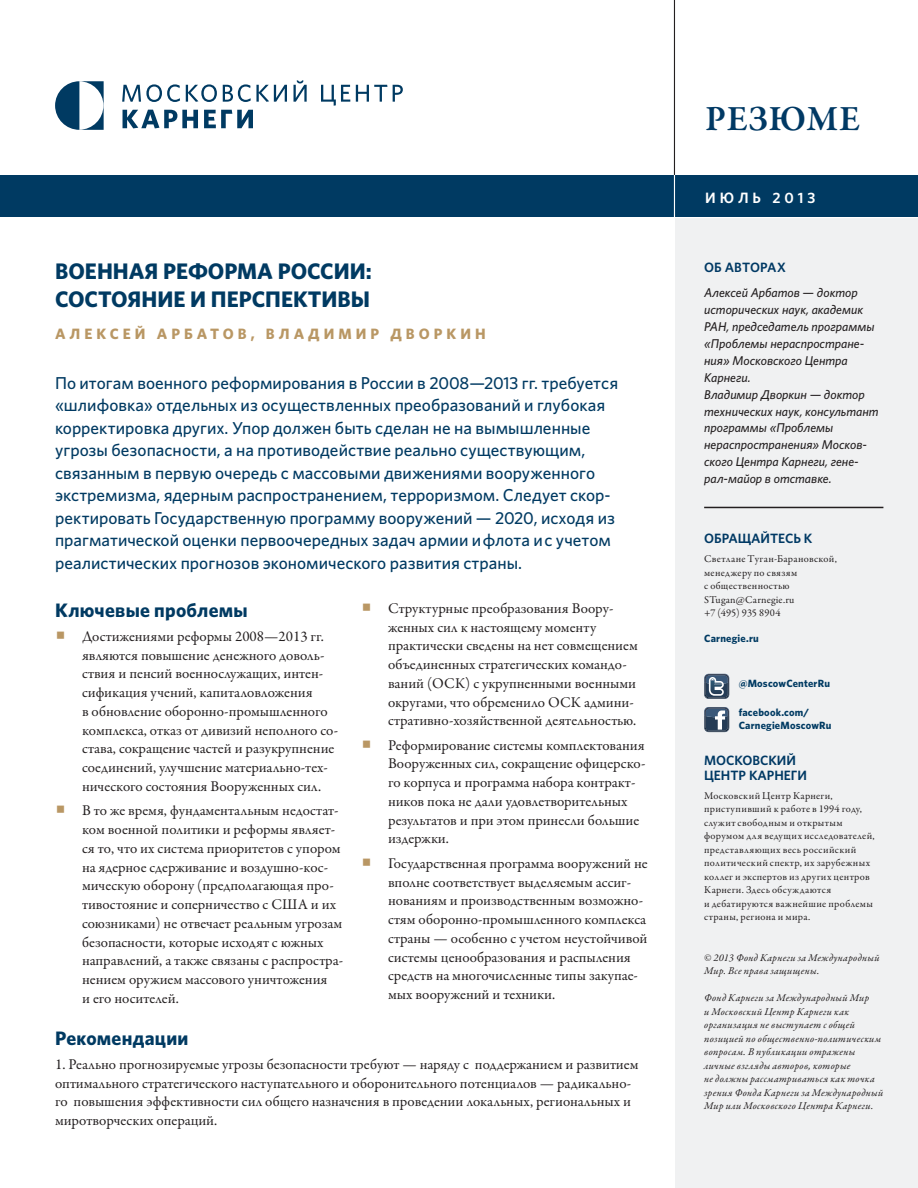
<style>
.page{position:relative;width:918px;height:1188px;background:#fff}
.page>*{position:absolute;margin:0;border:0;box-sizing:border-box;transform-origin:0 0}
.t1{font:600 36px "Garamond Premr Pro";letter-spacing:.02em;color:#003964}
._00_Main_Title{font:700 22.5px/27.3px "Whitney";color:#003a62}
._00_Sublitle{font:700 19.5px "Whitney";letter-spacing:.015em;color:#003a62}
._00_Intro_Paragraph{font:500 17.25px/22.5px "Whitney";color:#003a62}
._01_Body_Text{font:15px/18.8px "Garamond Premr Pro";color:#231f20}
._00_Author_Name{font:700 15px "Whitney";letter-spacing:.27em;color:#b99764}
._00_Date{font:600 15px "Whitney";letter-spacing:.27em;color:#fff}
._03_Copyright_Heads{font:600 13.5px/15px "Whitney";color:#003964}
._02_About_Author_Nam{font:600 13.5px "Whitney";letter-spacing:.005em;color:#003964}
._02_About_Author_Tex{font:italic 500 12.75px/16.8px "Whitney";color:#231f20}
._03_Copyright_Text{font:10.5px/13.5px "Garamond Premr Pro";letter-spacing:.035em;color:#231f20}
._03_Copyright_Text-2{font:italic 10.5px/13.5px "Garamond Premr Pro";letter-spacing:.03em;color:#231f20}
._04_URLs_FB_etc{font:700 10.5px/12.6px "Whitney";letter-spacing:.02em;color:#003a62}
._03_Copyright_Text-3{font:10.5px "Garamond Premr Pro";letter-spacing:.015em;color:#231f20}
</style>
<div class="page">
<div style="left:675px;top:212px;width:243px;height:976px;background:#f0f1f2"></div>
<div style="left:0;top:176px;width:918px;height:41px;background:#003a62"></div>
<hr style="left:674px;top:0;width:1px;height:252px;background:#fff">
<hr style="left:674px;top:0;width:1px;height:175px;background:#231f20">
<hr style="left:704px;top:507px;width:179px;height:1px;background:#231f20">
<hr style="left:0;top:217px;width:918px;height:1px;background:#fff">
<svg style="left:55px;top:81px;width:49px;height:49px"></svg>
<svg style="left:122px;top:84px;width:58px;height:18px"></svg>
<svg style="left:186px;top:84px;width:31px;height:18px"></svg>
<svg style="left:223px;top:84px;width:64px;height:18px"></svg>
<svg style="left:294px;top:80px;width:13px;height:22px"></svg>
<svg style="left:321px;top:85px;width:29px;height:21px"></svg>
<svg style="left:356px;top:85px;width:31px;height:17px"></svg>
<svg style="left:393px;top:85px;width:10px;height:17px"></svg>
<svg style="left:123px;top:110px;width:75px;height:18px"></svg>
<svg style="left:204px;top:110px;width:49px;height:18px"></svg>
<svg style="left:704px;top:674px;width:25px;height:25px"></svg>
<svg style="left:704px;top:707px;width:25px;height:25px"></svg>
<p class="_00_Main_Title" style="left:55px;top:257px;width:318px">ВОЕННАЯ РЕФОРМА РОССИИ:<br>СОСТОЯНИЕ И ПЕРСПЕКТИВЫ</p>
<p class="_00_Author_Name" style="left:55px;top:324px;width:92px">АЛЕКСЕЙ</p>
<p class="_00_Intro_Paragraph" style="left:55px;top:371px;width:565px">По итогам военного реформирования в России в 2008—2013 гг. требуется «шлифовка» отдельных из осуществленных преобразований и глубокая корректировка других. Упор должен быть сделан не на вымышленные угрозы безопасности а, на противодействие реально существующим, связанным в первую очередь с массовыми движениями вооруженного</p>
<p class="_00_Intro_Paragraph" style="left:55px;top:506px;width:562px">ректировать Государственную программу вооружений — 2020, исходя из</p>
<p class="_00_Author_Name" style="left:157px;top:324px;width:99px">АРБАТОВ,</p>
<p class="_00_Author_Name" style="left:390px;top:324px;width:97px">ДВОРКИН</p>
<p class="_00_Author_Name" style="left:266px;top:324px;width:115px">ВЛАДИМИР</p>
<p class="_00_Intro_Paragraph" style="left:55px;top:484px;width:557px">экстремизма, ядерным распространением, терроризмом. Следует скор-</p>
<p class="_00_Intro_Paragraph" style="left:55px;top:529px;width:557px">прагматической оценки первоочередных задач армии ифлота си учетом реалистических прогнозов экономического развития страны.</p>
<p class="_00_Sublitle" style="left:55px;top:597px;width:194px">Ключевые проблемы</p>
<p class="_01_Body_Text" style="left:82px;top:627px;width:243px">Достижениями реформы 2008—2013 гг.</p>
<p class="_01_Body_Text" style="left:82px;top:646px;width:244px">являются повышение денежного доволь-</p>
<p class="_01_Body_Text" style="left:82px;top:665px;width:243px">ствия и пенсий военнослужащих, интен-</p>
<p class="_01_Body_Text" style="left:82px;top:683px;width:232px">сификация учений, капиталовложения</p>
<p class="_01_Body_Text" style="left:82px;top:702px;width:247px">в обновление оборонно-промышленного</p>
<p class="_01_Body_Text" style="left:82px;top:740px;width:254px">става, сокращение частей и разукрупнение</p>
<p class="_01_Body_Text" style="left:82px;top:721px;width:258px">комплекса, отказ от дивизий неполного со-</p>
<p class="_01_Body_Text" style="left:82px;top:758px;width:247px">соединений, улучшение материально-тех-</p>
<p class="_01_Body_Text" style="left:82px;top:777px;width:241px">нического состояния Вооруженных сил.</p>
<p class="_01_Body_Text" style="left:82px;top:802px;width:258px">В то же время, фундаментальным недостат-</p>
<p class="_01_Body_Text" style="left:82px;top:820px;width:255px">ком военной политики и реформы являет-</p>
<p class="_01_Body_Text" style="left:82px;top:839px;width:260px">ся то, что их система приоритетов с упором</p>
<p class="_01_Body_Text" style="left:82px;top:858px;width:247px">на ядерное сдерживание и воздушно-кос-</p>
<p class="_01_Body_Text" style="left:82px;top:877px;width:253px">мическую оборону (предполагающая про-</p>
<p class="_01_Body_Text" style="left:82px;top:895px;width:256px">тивостояние и соперничество с США и их</p>
<p class="_01_Body_Text" style="left:82px;top:914px;width:262px">союзниками) не отвечает реальным угрозам безопасности, которые исходят с южных</p>
<p class="_01_Body_Text" style="left:82px;top:970px;width:247px">нением оружием массового уничтожения</p>
<p class="_01_Body_Text" style="left:82px;top:952px;width:263px">направлений а, также связаны с распростра-</p>
<p class="_01_Body_Text" style="left:82px;top:989px;width:98px">и его носителей.</p>
<p class="_01_Body_Text" style="left:388px;top:599px;width:227px">Структурные преобразования Воору-</p>
<p class="_01_Body_Text" style="left:388px;top:637px;width:251px">практически сведены на нет совмещением</p>
<p class="_01_Body_Text" style="left:388px;top:674px;width:250px">ваний (ОСК с) укрупненными военными</p>
<p class="_01_Body_Text" style="left:388px;top:618px;width:210px">женных сил к настоящему моменту</p>
<p class="_01_Body_Text" style="left:388px;top:655px;width:240px">объединенных стратегических командо-</p>
<p class="_01_Body_Text" style="left:388px;top:693px;width:247px">округами, что обременило ОСК админи-</p>
<p class="_01_Body_Text" style="left:388px;top:736px;width:258px">Реформирование системы комплектования</p>
<p class="_01_Body_Text" style="left:388px;top:712px;width:250px">стративно-хозяйственной деятельностью.</p>
<p class="_01_Body_Text" style="left:388px;top:755px;width:259px">Вооруженных сил, сокращение офицерско-</p>
<p class="_01_Body_Text" style="left:388px;top:773px;width:249px">го корпуса и программа набора контракт-</p>
<p class="_01_Body_Text" style="left:388px;top:792px;width:241px">ников пока не дали удовлетворительных</p>
<p class="_01_Body_Text" style="left:388px;top:811px;width:253px">результатов и при этом принесли большие издержки.</p>
<p class="_01_Body_Text" style="left:388px;top:854px;width:261px">Государственная программа вооружений не</p>
<p class="_01_Body_Text" style="left:388px;top:873px;width:245px">вполне соответствует выделяемым ассиг-</p>
<p class="_01_Body_Text" style="left:388px;top:892px;width:257px">нованиям и производственным возможно-</p>
<p class="_01_Body_Text" style="left:388px;top:910px;width:260px">стям оборонно-промышленного комплекса</p>
<p class="_01_Body_Text" style="left:388px;top:929px;width:261px">страны — особенно с учетом неустойчивой системы ценообразования и распыления</p>
<p class="_01_Body_Text" style="left:388px;top:985px;width:169px">мых вооружений и техники.</p>
<p class="_01_Body_Text" style="left:388px;top:967px;width:251px">средств на многочисленные типы закупае-</p>
<p class="_00_Sublitle" style="left:55px;top:1025px;width:135px">Рекомендации</p>
<p class="_01_Body_Text" style="left:55px;top:1055px;width:585px">1. Реально прогнозируемые угрозы безопасности требуют — наряду с поддержанием и развитием</p>
<p class="_01_Body_Text" style="left:55px;top:1093px;width:578px">го повышения эффективности сил общего назначения в проведении локальных, региональных и</p>
<p class="_01_Body_Text" style="left:55px;top:1074px;width:578px">оптимального стратегического наступательного и оборонительного потенциалов — радикально-</p>
<p class="_01_Body_Text" style="left:55px;top:1111px;width:164px">миротворческих операций.</p>
<p class="t1" style="left:705px;top:97px;width:157px">РЕЗЮМЕ</p>
<p class="_00_Date" style="left:705px;top:187px;width:57px">ИЮЛЬ</p>
<p class="_00_Date" style="left:772px;top:187px;width:45px">2013</p>
<p class="_02_About_Author_Nam" style="left:704px;top:258px;width:83px">ОБ АВТОРАХ</p>
<p class="_02_About_Author_Tex" style="left:704px;top:284px;width:172px">Алексей Арбатов — доктор исторических наук, академик<br>РАН, председатель программы</p>
<p class="_02_About_Author_Tex" style="left:704px;top:352px;width:145px">ния» Московского Центра</p>
<p class="_02_About_Author_Tex" style="left:704px;top:335px;width:162px">«Проблемы нераспростране-</p>
<p class="_02_About_Author_Tex" style="left:704px;top:369px;width:48px">Карнеги.</p>
<p class="_02_About_Author_Tex" style="left:704px;top:386px;width:176px">Владимир Дворкин — доктор технических наук, консультант программы «Проблемы</p>
<p class="_02_About_Author_Tex" style="left:704px;top:470px;width:129px">рал-майор в отставке.</p>
<p class="_02_About_Author_Tex" style="left:704px;top:436px;width:164px">нераспространения» Москов-</p>
<p class="_02_About_Author_Tex" style="left:704px;top:453px;width:156px">ского Центра Карнеги, гене-</p>
<p class="_03_Copyright_Heads" style="left:704px;top:531px;width:110px">ОБРАЩАЙТЕСЬ К</p>
<p class="_03_Copyright_Text" style="left:704px;top:552px;width:134px">Светлане Туган-Барановской, менеджеру по связям<br>с общественностью</p>
<p class="_03_Copyright_Text" style="left:704px;top:593px;width:92px">STugan@Carnegie r u.</p>
<p class="_03_Copyright_Text-3" style="left:704px;top:606px;width:78px">+7 )495( 935 8904</p>
<p class="_04_URLs_FB_etc" style="left:704px;top:632px;width:56px">Carnegie.ru</p>
<p class="_04_URLs_FB_etc" style="left:739px;top:676px;width:93px">@MoscowCenterRu</p>
<p class="_04_URLs_FB_etc" style="left:739px;top:706px;width:94px">facebook.com/<br>CarnegieMoscowRu</p>
<p class="_03_Copyright_Heads" style="left:704px;top:753px;width:104px">МОСКОВСКИЙ<br>ЦЕНТР КАРНЕГИ</p>
<p class="_03_Copyright_Text" style="left:704px;top:789px;width:172px">Московский Центр Карнеги, приступивший к работе в 1994 году, служит свободным и открытым форумом для ведущих исследователей, представляющих весь российский политический спектр, их зарубежных коллег и экспертов из других центров<br>Карнеги. Здесь обсуждаются<br>и дебатируются важнейшие проблемы страны, региона и мира.</p>
<p class="_03_Copyright_Text-2" style="left:704px;top:951px;width:177px">© 2013 Фонд Карнеги за Международный<br>Мир. Все права защищены.</p>
<p class="_03_Copyright_Text-2" style="left:704px;top:992px;width:181px">Фонд Карнеги за Международный Мир<br>и Московский Центр Карнеги как организация не выступает с общей позицией по общественно-политическим вопросам В. публикации отражены личные взгляды авторов, которые<br>не должны рассматриваться как точка зрения Фонда Карнеги за Международный Мир или Московского Центра Карнеги.</p>
</div>
